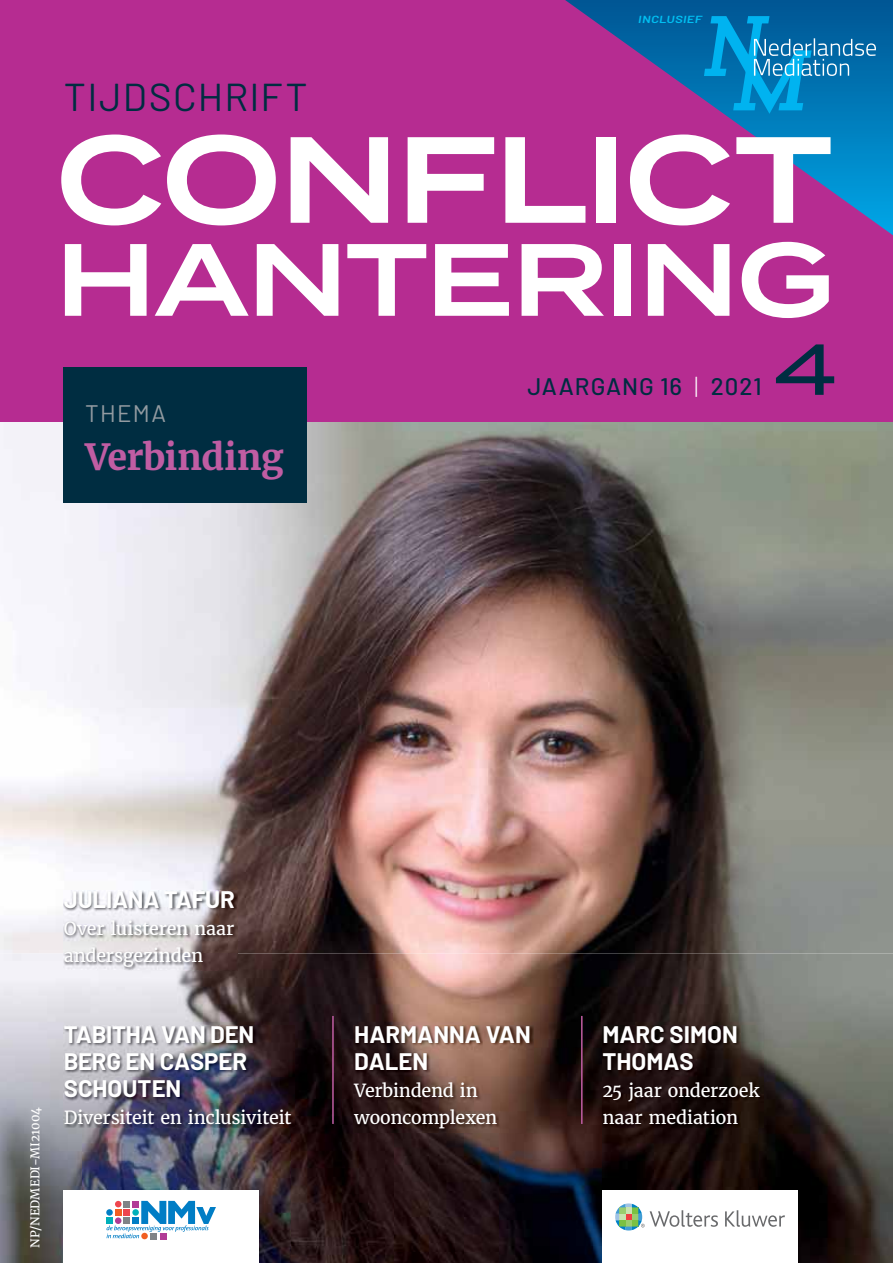
<style>
.page{position:relative;width:893px;height:1263px;background:#fff}
.page>*{position:absolute;margin:0;border:0;box-sizing:border-box;transform-origin:0 0}
.t1{font:600 122.25px "Termina";letter-spacing:-.03em;color:#fff}
.t2{font:600 102.45px "Termina";letter-spacing:-.025em;color:#fff}
.t3{font:500 72px "Termina";color:#002d41}
.t4{font:39px "Barlow";letter-spacing:.035em;color:#002d41}
.t5{font:700 36px "Merriweather";letter-spacing:-.02em;color:#c05da3}
.t6{font:700 24px/27px "Barlow";letter-spacing:-.005em;color:#fff}
.t7{font:500 24px "Barlow";letter-spacing:.04em;color:#002d41}
.t8{font:24px "Barlow";letter-spacing:.06em;color:#939ba1}
.t9{font:18px/27px "Merriweather";letter-spacing:-.015em;color:#fff}
.t10{font:12px "Merriweather";color:#fff}
.t11{font:italic 600 10.35px "Barlow";letter-spacing:.03em;color:#00c0f3;scale:1.29 1}
.s1{font-weight:300;color:#fff}
</style>
<div class="page">
<img style="left:0;top:422px;width:893px;height:626px">
<img style="left:0;top:1048px;width:82px;height:215px">
<img style="left:291px;top:1048px;width:103px;height:215px">
<img style="left:499px;top:1048px;width:103px;height:215px">
<img style="left:759px;top:1048px;width:134px;height:215px">
<img style="left:82px;top:1128px;width:209px;height:135px">
<img style="left:394px;top:1132px;width:105px;height:131px">
<img style="left:602px;top:1128px;width:157px;height:62px">
<div style="left:0;top:0;width:893px;height:422px;background:#b62c91"></div>
<div style="left:64px;top:368px;width:243px;height:135px;background:#002d41"></div>
<img style="left:63px;top:890px;width:175px;height:80px">
<svg style="left:565px;top:0;width:328px;height:235px"></svg>
<svg style="left:701px;top:14px;width:175px;height:104px;background:#0f7fba"></svg>
<div style="left:602px;top:1191px;width:196px;height:72px;background:#fff"></div>
<svg style="left:725px;top:1210px;width:60px;height:17px"></svg>
<svg style="left:615px;top:1203px;width:103px;height:27px"></svg>
<div style="left:64px;top:1191px;width:195px;height:72px;background:#fff"></div>
<div style="left:106px;top:1217px;width:7px;height:7px;background:#00b0ba"></div>
<svg style="left:107px;top:1201px;width:109px;height:38px"></svg>
<div style="left:115px;top:1217px;width:6px;height:7px;background:#b13c96;border-radius:50%"></div>
<div style="left:132px;top:1209px;width:7px;height:7px;background:#00b0ba;border-radius:50%"></div>
<div style="left:124px;top:1209px;width:6px;height:7px;background:#ef454e"></div>
<div style="left:132px;top:1217px;width:7px;height:7px;background:#007dc5"></div>
<div style="left:124px;top:1217px;width:6px;height:7px;background:#808387"></div>
<div style="left:115px;top:1209px;width:6px;height:7px;background:#f15f22"></div>
<img style="left:64px;top:1025px;width:231px;height:103px">
<hr style="left:332px;top:1016px;width:2px;height:108px;background:#c05da3">
<hr style="left:581px;top:1016px;width:2px;height:108px;background:#c05da3">
<img style="left:353px;top:1025px;width:180px;height:107px">
<img style="left:602px;top:1025px;width:162px;height:103px">
<h3 class="t4" style="left:64px;top:75px;width:246px">TIJDSCHRIFT</h3>
<p class="t11" style="left:638px;top:14px;width:51px">INCLUSIEF</p>
<h1 class="t1" style="left:55px;top:137px;width:779px">CONFLICT</h1>
<h2 class="t2" style="left:55px;top:244px;width:780px">HANTERING</h2>
<h3 class="t8" style="left:85px;top:399px;width:83px">THEMA</h3>
<h3 class="t5" style="left:85px;top:440px;width:200px">Verbinding</h3>
<h3 class="t7" style="left:527px;top:372px;width:236px">JAARGANG 16 <span class="s1">|</span> 2021</h3>
<h3 class="t3" style="left:774px;top:339px;width:64px">4</h3>
<h3 class="t6" style="left:64px;top:886px;width:173px">JULIANA TAFUR</h3>
<p class="t9" style="left:64px;top:916px;width:172px">Over luisteren naar andersgezinden</p>
<p class="t10" style="left:30px;top:1248px;width:142px;rotate:-90deg">NP/NEDMEDI-MI21004</p>
<h3 class="t6" style="left:64px;top:1021px;width:192px">TABITHA VAN DEN<br>BERG EN CASPER<br>SCHOUTEN</h3>
<p class="t9" style="left:64px;top:1105px;width:229px">Diversiteit en inclusiviteit</p>
<h3 class="t6" style="left:354px;top:1021px;width:178px">HARMANNA VAN<br>DALEN</h3>
<p class="t9" style="left:354px;top:1078px;width:144px">Verbindend in wooncomplexen</p>
<h3 class="t6" style="left:602px;top:1021px;width:137px">MARC SIMON<br>THOMAS</h3>
<p class="t9" style="left:602px;top:1078px;width:159px">25 jaar onderzoek naar mediation</p>
</div>
